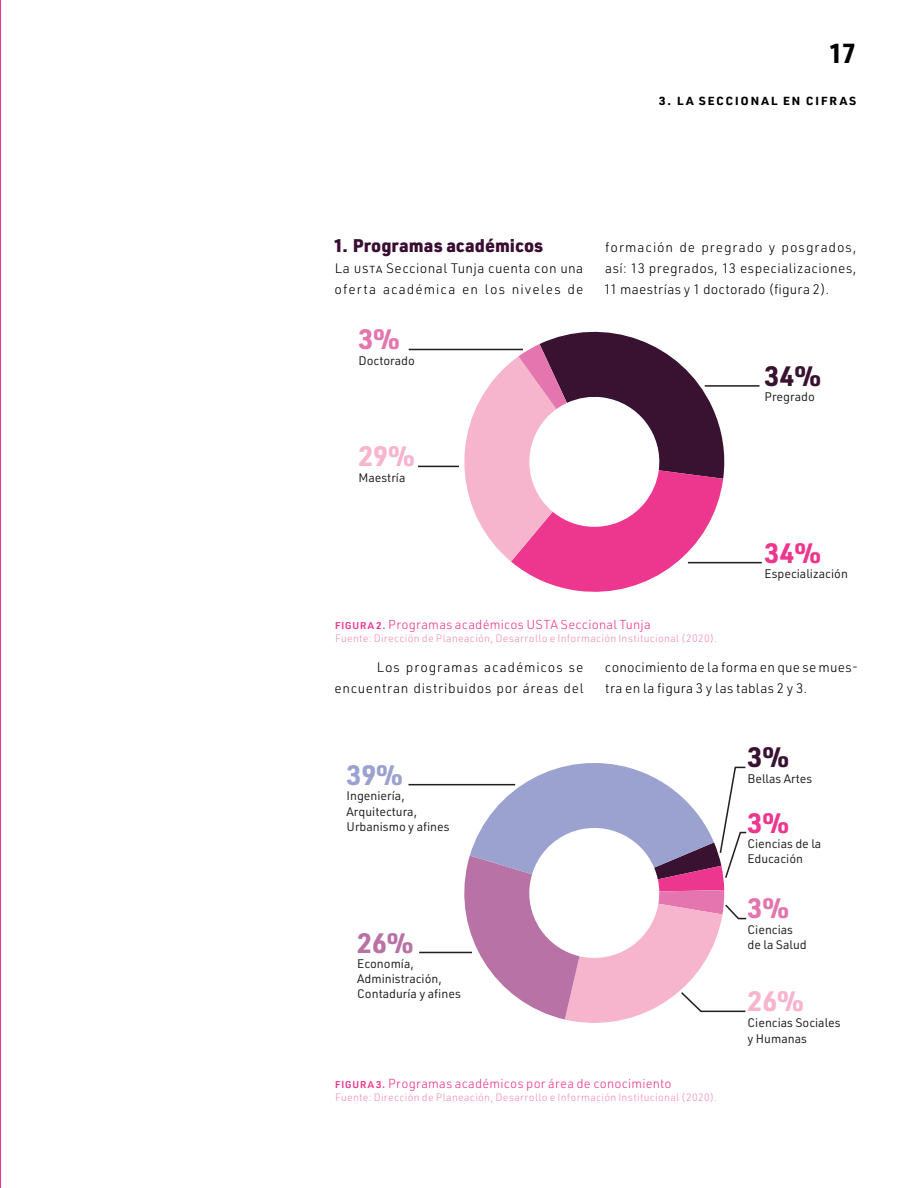
<style>
.page{position:relative;width:918px;height:1188px;background:#fff}
.page>*{position:absolute;margin:0;border:0;box-sizing:border-box;transform-origin:0 0}
.t1{font:700 27.45px "URWDIN";color:#f7b4cd}
.t2{font:700 27.45px "URWDIN";color:#391131}
.t3{font:700 27.45px "URWDIN";color:#ed368e}
.t4{font:700 27.45px "URWDIN";color:#e475ae}
.t5{font:700 27.45px "URWDIN";color:#b972a5}
.t6{font:700 27.45px "URWDIN";color:#9ba2d0}
.t7{font:700 27px "URWDIN";color:#000}
.t8{font:900 18px "URWDIN";color:#3a0d32}
.t9{font:600 15px "URWDIN";letter-spacing:.1em;color:#000}
.Cuerpo_1{font:300 13.5px/21px "URWDIN";letter-spacing:.04em;color:#000;text-align:justify}
.Cuerpo_2{font:300 13.5px/21px "URWDIN";letter-spacing:.015em;color:#000}
.Cuerpo_2-2{font:300 13.5px/21px "URWDIN";letter-spacing:.045em;color:#000;text-align:right}
.Cuerpo_1-2{font:300 13.5px/21px "URWDIN";letter-spacing:.06em;color:#000;text-align:right}
.Titulo_Figura-Tab{font:300 12.75px "URWDIN";letter-spacing:.02em;color:#ed348e}
.t10{font:12.3px/15.3px "URWDIN";color:#231f20}
.Fuente{font:300 10.5px "URWDIN";letter-spacing:.025em;color:#f38cb5}
.s1{font-weight:500}
</style>
<div class="page">
<hr style="left:0;top:0;width:1px;height:1188px;background:#ed348e">
<svg style="left:449px;top:331px;width:277px;height:261px"></svg>
<hr style="left:409px;top:349px;width:114px;height:1px;background:#231f20">
<hr style="left:418px;top:466px;width:41px;height:1px;background:#231f20">
<hr style="left:705px;top:385px;width:55px;height:2px;background:#231f20">
<hr style="left:688px;top:562px;width:74px;height:1px;background:#231f20">
<hr style="left:408px;top:784px;width:107px;height:1px;background:#231f20">
<hr style="left:419px;top:952px;width:53px;height:1px;background:#231f20">
<svg style="left:451px;top:763px;width:296px;height:260px"></svg>
<h2 class="t7" style="left:829px;top:35px;width:29px">17</h2>
<p class="t9" style="left:660px;top:89px;width:198px">3. L a seccional en cifras</p>
<p class="t8" style="left:334px;top:233px;width:211px">1. Programas académicos</p>
<p class="Cuerpo_1" style="left:335px;top:257px;width:27px">La USTA</p>
<p class="Cuerpo_1-2" style="left:335px;top:257px;width:250px">Seccional Tunja cuenta con una<br>oferta académica en los niveles de</p>
<p class="t4" style="left:358px;top:321px;width:43px">3%</p>
<p class="t10" style="left:358px;top:353px;width:58px">Doctorado</p>
<p class="t1" style="left:358px;top:438px;width:58px">29%</p>
<p class="t10" style="left:358px;top:470px;width:49px">Maestría</p>
<p class="Cuerpo_1" style="left:604px;top:236px;width:255px">formación de pregrado y posgrados, así: 13 pregrados, 13 especializaciones, 11 maestrías y 1 doctorado (figura 2).</p>
<p class="t2" style="left:765px;top:357px;width:58px">34%</p>
<p class="t10" style="left:765px;top:388px;width:52px">Pregrado</p>
<p class="t3" style="left:765px;top:534px;width:58px">34%</p>
<p class="t10" style="left:765px;top:566px;width:85px">Especialización</p>
<p class="Titulo_Figura-Tab" style="left:335px;top:616px;width:317px"><span class="s1">Figura 2.</span> Programas académicos USTA Seccional Tunja</p>
<p class="Fuente" style="left:335px;top:631px;width:383px">Fuente: Dirección de Planeación, Desarrollo e Información Institucional (2020).</p>
<p class="Cuerpo_2-2" style="left:335px;top:656px;width:251px">Los programas académicos se encuentran distribuidos por áreas del</p>
<p class="Cuerpo_2" style="left:605px;top:656px;width:255px">conocimiento de la forma en que se mues&shy;tra en la figura 3 y las tablas 2 y 3.</p>
<p class="t2" style="left:748px;top:739px;width:43px">3%</p>
<p class="t6" style="left:347px;top:756px;width:58px">39%</p>
<p class="t10" style="left:748px;top:771px;width:66px">Bellas Artes</p>
<p class="t10" style="left:347px;top:788px;width:105px">Ingeniería,<br>Arquitectura,<br>Urbanismo y afines</p>
<p class="t5" style="left:357px;top:924px;width:58px">26%</p>
<p class="t10" style="left:357px;top:955px;width:105px">Economía,<br>Administración,<br>Contaduría y afines</p>
<p class="Titulo_Figura-Tab" style="left:335px;top:1075px;width:338px"><span class="s1">Figura 3.</span> Programas académicos por área de conocimiento</p>
<p class="Fuente" style="left:335px;top:1090px;width:383px">Fuente: Dirección de Planeación, Desarrollo e Información Institucional (2020).</p>
<p class="t3" style="left:748px;top:804px;width:43px">3%</p>
<p class="t10" style="left:747px;top:836px;width:75px">Ciencias de la<br>Educación</p>
<p class="t4" style="left:748px;top:890px;width:43px">3%</p>
<p class="t10" style="left:748px;top:922px;width:61px">Ciencias de la Salud</p>
<p class="t1" style="left:748px;top:983px;width:58px">26%</p>
<p class="t10" style="left:748px;top:1015px;width:95px">Ciencias Sociales y Humanas</p>
</div>
